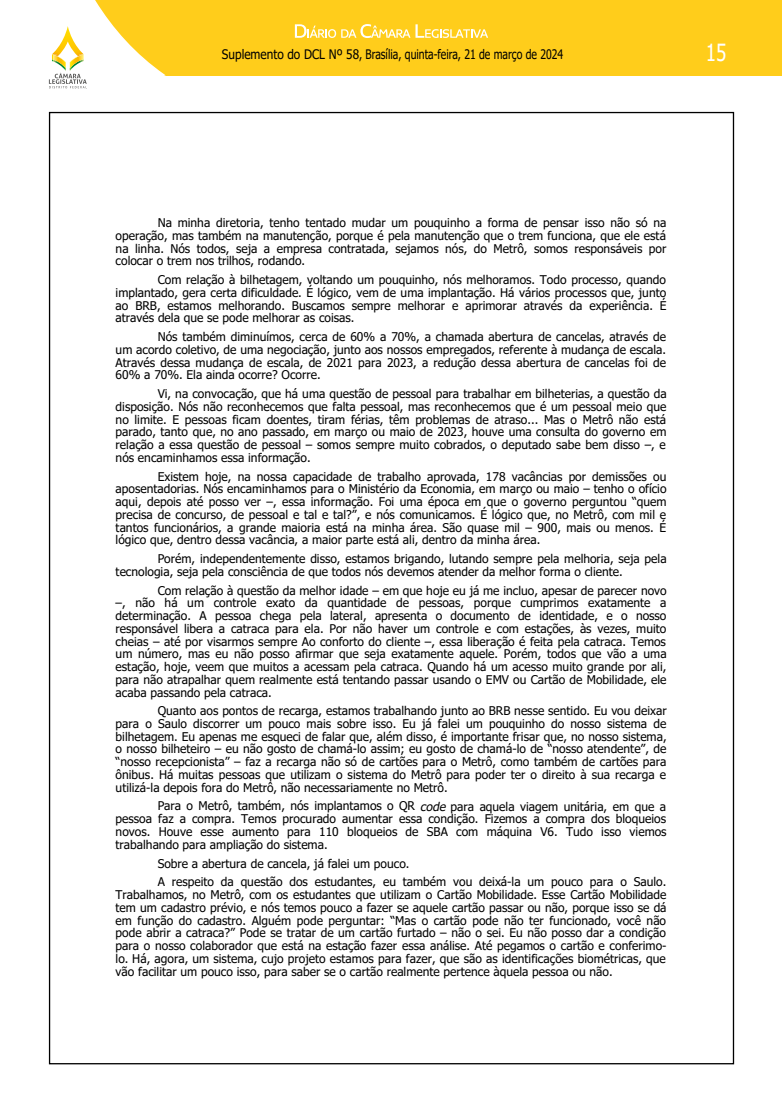
<style>
.page{position:relative;width:782px;height:1105px;background:#fff}
.page>*{position:absolute;margin:0;border:0;box-sizing:border-box;transform-origin:0 0}
.t1{font:23.6px "Tahoma";color:#fff;scale:.8 1}
.t2{font:13.1px "Tahoma";color:#000;scale:.9 1}
.t3{font:12px/12.7px "Tahoma";color:#000;text-align:justify}
.s1{font-style:italic}
</style>
<div class="page">
<div style="left:0;top:0;width:781px;height:75px;background:#ffcd1b"></div>
<svg style="left:0;top:0;width:165px;height:89px"></svg>
<svg style="left:295px;top:24px;width:193px;height:14px"></svg>
<p class="t2" style="left:222px;top:46px;width:380px">Suplemento do DCL Nº 58, Brasília, quinta-feira, 21 de março de 2024</p>
<h1 class="t1" style="left:705px;top:36px;width:27px">15</h1>
<p class="t3" style="left:116px;top:217px;width:552px;text-indent:42px">Na minha diretoria, tenho tentado mudar um pouquinho a forma de pensar isso não só na operação, mas também na manutenção, porque é pela manutenção que o trem funciona, que ele está na linha. Nós todos, seja a empresa contratada, sejamos nós, do Metrô, somos responsáveis por colocar o trem nos trilhos, rodando.</p>
<p class="t3" style="left:116px;top:274px;width:552px;text-indent:42px">Com relação à bilhetagem, voltando um pouquinho, nós melhoramos. Todo processo, quando implantado, gera certa dificuldade. É lógico, vem de uma implantação. Há vários processos que, junto ao BRB, estamos melhorando. Buscamos sempre melhorar e aprimorar através da experiência. É através dela que se pode melhorar as coisas.</p>
<p class="t3" style="left:116px;top:331px;width:551px;text-indent:42px">Nós também diminuímos, cerca de 60% a 70%, a chamada abertura de cancelas, através de um acordo coletivo, de uma negociação, junto aos nossos empregados, referente à mudança de escala.<br>Através dessa mudança de escala, de 2021 para 2023, a redução dessa abertura de cancelas foi de 60% a 70%. Ela ainda ocorre? Ocorre.</p>
<p class="t3" style="left:116px;top:388px;width:552px;text-indent:42px">Vi, na convocação, que há uma questão de pessoal para trabalhar em bilheterias, a questão da disposição. Nós não reconhecemos que falta pessoal, mas reconhecemos que é um pessoal meio que no limite. E pessoas ficam doentes, tiram férias, têm problemas de atraso... Mas o Metrô não está parado, tanto que, no ano passado, em março ou maio de 2023, houve uma consulta do governo em relação a essa questão de pessoal – somos sempre muito cobrados, o deputado sabe bem disso –, e nós encaminhamos essa informação.</p>
<p class="t3" style="left:116px;top:471px;width:552px;text-indent:42px">Existem hoje, na nossa capacidade de trabalho aprovada, 178 vacâncias por demissões ou aposentadorias. Nós encaminhamos para o Ministério da Economia, em março ou maio – tenho o ofício aqui, depois até posso ver –, essa informação. Foi uma época em que o governo perguntou “quem precisa de concurso, de pessoal e tal e tal?”, e nós comunicamos. É lógico que, no Metrô, com mil e tantos funcionários, a grande maioria está na minha área. São quase mil – 900, mais ou menos. É lógico que, dentro dessa vacância, a maior parte está ali, dentro da minha área.</p>
<p class="t3" style="left:116px;top:553px;width:552px;text-indent:42px">Porém, independentemente disso, estamos brigando, lutando sempre pela melhoria, seja pela tecnologia, seja pela consciência de que todos nós devemos atender da melhor forma o cliente.</p>
<p class="t3" style="left:116px;top:584px;width:552px;text-indent:42px">Com relação à questão da melhor idade – em que hoje eu já me incluo, apesar de parecer novo –, não há um controle exato da quantidade de pessoas, porque cumprimos exatamente a determinação. A pessoa chega pela lateral, apresenta o documento de identidade, e o nosso responsável libera a catraca para ela. Por não haver um controle e com estações, às vezes, muito cheias – até por visarmos sempre Ao conforto do cliente –, essa liberação é feita pela catraca. Temos um número, mas eu não posso afirmar que seja exatamente aquele. Porém, todos que vão a uma estação, hoje, veem que muitos a acessam pela catraca. Quando há um acesso muito grande por ali, para não atrapalhar quem realmente está tentando passar usando o EMV ou Cartão de Mobilidade, ele acaba passando pela catraca.</p>
<p class="t3" style="left:116px;top:705px;width:552px;text-indent:42px">Quanto aos pontos de recarga, estamos trabalhando junto ao BRB nesse sentido. Eu vou deixar para o Saulo discorrer um pouco mais sobre isso. Eu já falei um pouquinho do nosso sistema de bilhetagem. Eu apenas me esqueci de falar que, além disso, é importante frisar que, no nosso sistema, o nosso bilheteiro – eu não gosto de chamá-lo assim; eu gosto de chamá-lo de “nosso atendente”, de “nosso recepcionista” – faz a recarga não só de cartões para o Metrô, como também de cartões para ônibus. Há muitas pessoas que utilizam o sistema do Metrô para poder ter o direito à sua recarga e utilizá-la depois fora do Metrô, não necessariamente no Metrô.</p>
<p class="t3" style="left:116px;top:800px;width:552px;text-indent:42px">Para o Metrô, também, nós implantamos o QR <span class="s1">code</span> para aquela viagem unitária, em que a pessoa faz a compra. Temos procurado aumentar essa condição. Fizemos a compra dos bloqueios novos. Houve esse aumento para 110 bloqueios de SBA com máquina V6. Tudo isso viemos trabalhando para ampliação do sistema.</p>
<p class="t3" style="left:158px;top:855px;width:510px;line-height:18.7px">Sobre a abertura de cancela, já falei um pouco.<br>A respeito da questão dos estudantes, eu também vou deixá-la um pouco para o Saulo.</p>
<p class="t3" style="left:116px;top:889px;width:552px">Trabalhamos, no Metrô, com os estudantes que utilizam o Cartão Mobilidade. Esse Cartão Mobilidade tem um cadastro prévio, e nós temos pouco a fazer se aquele cartão passar ou não, porque isso se dá em função do cadastro. Alguém pode perguntar: “Mas o cartão pode não ter funcionado, você não pode abrir a catraca?” Pode se tratar de um cartão furtado – não o sei. Eu não posso dar a condição para o nosso colaborador que está na estação fazer essa análise. Até pegamos o cartão e conferimo&shy;lo. Há, agora, um sistema, cujo projeto estamos para fazer, que são as identificações biométricas, que vão facilitar um pouco isso, para saber se o cartão realmente pertence àquela pessoa ou não.</p>
</div>
